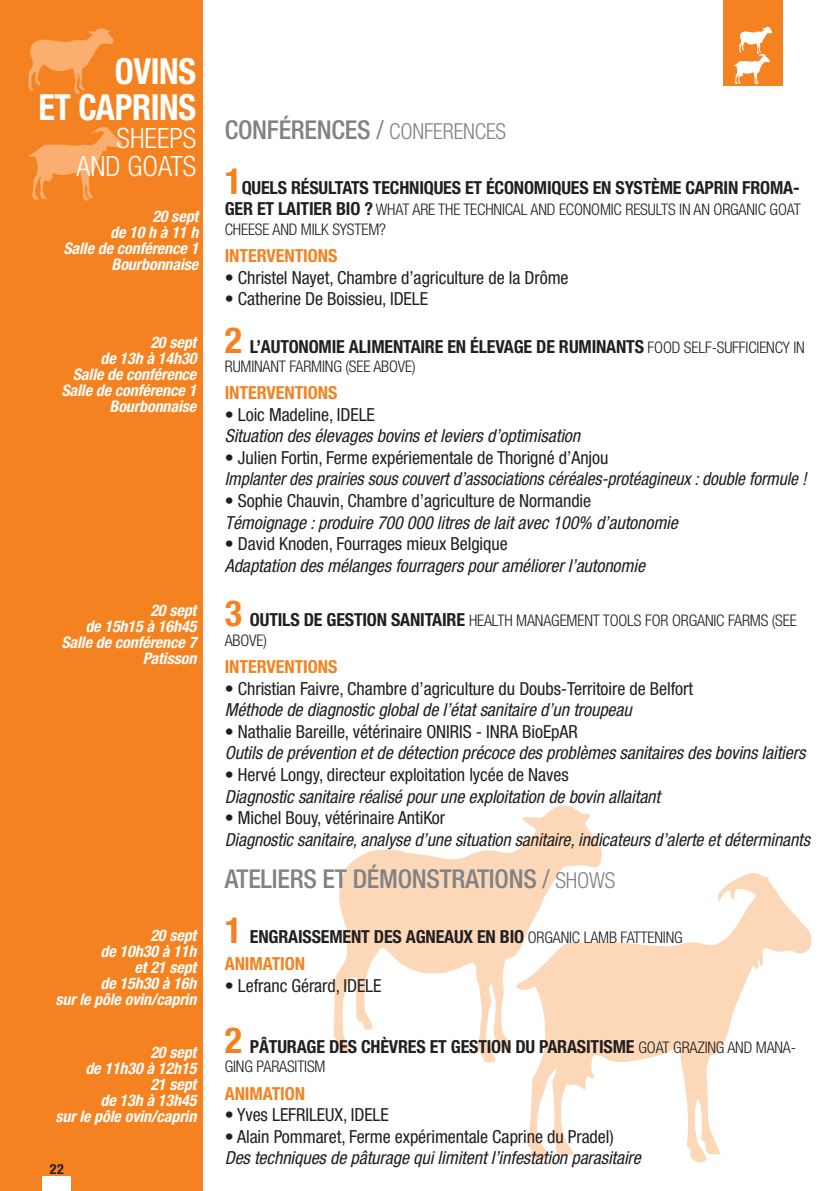
<style>
.page{position:relative;width:840px;height:1191px;background:#fff}
.page>*{position:absolute;margin:0;border:0;box-sizing:border-box;transform-origin:0 0}
.t1{font:700 condensed 36px/36px "Helvetica Neue";letter-spacing:-.01em;color:#fff;text-align:right;scale:.95 1}
.t2{font:300 condensed 28px "Helvetica Neue";color:#fff}
.t3{font:500 condensed 26px "Helvetica Neue";letter-spacing:-.01em;color:#808285}
.t4{font:italic condensed 18px "Helvetica Neue";letter-spacing:-.005em;color:#231f20}
.t5{font:condensed 18px "Helvetica Neue";letter-spacing:-.005em;color:#231f20}
.t6{font:700 condensed 18px "Helvetica Neue";letter-spacing:-.01em;color:#231f20}
.t7{font:700 condensed 18px "Helvetica Neue";letter-spacing:-.005em;color:#f58220}
.t8{font:italic 700 condensed 16px/16px "Helvetica Neue";letter-spacing:-.005em;color:#fff;text-align:right}
.t9{font:300 condensed 16px "Helvetica Neue";color:#231f20}
.t10{font:700 condensed 14px "Helvetica Neue";color:#231f20}
.s1{font-weight:400}
.s2{font-weight:300;font-size:22px}
.s3{font-size:36px;color:#f58220}
.s4{font-weight:700;font-size:18px}
.s5{font-weight:300;font-size:16px}
</style>
<div class="page">
<svg style="left:527px;top:873px;width:285px;height:290px"></svg>
<svg style="left:333px;top:805px;width:269px;height:257px;fill:#fcd9bc"></svg>
<div style="left:0;top:0;width:203px;height:1191px;background:#f58220"></div>
<div style="left:722px;top:0;width:60px;height:85px;background:#f58220"></div>
<svg style="left:28px;top:127px;width:94px;height:74px"></svg>
<svg style="left:28px;top:28px;width:86px;height:66px"></svg>
<svg style="left:733px;top:27px;width:38px;height:57px"></svg>
<div style="left:43px;top:1176px;width:28px;height:15px;background:#fff"></div>
<h1 class="t1" style="left:38px;top:52px;width:168px">OVINS<br>ET CAPRINS</h1>
<h2 class="t2" style="left:116px;top:122px;width:15px">SHEEPS</h2>
<h2 class="t2" style="left:76px;top:150px;width:16px">AND</h2>
<h2 class="t2" style="left:127px;top:150px;width:15px">GOATS</h2>
<p class="t8" style="left:63px;top:208px;width:136px">20 sept<br>de 10 h à 11 h<br>Salle de conférence 1<br>Bourbonnaise</p>
<p class="t8" style="left:61px;top:334px;width:136px">20 sept<br>de 13h à 14h30<br>Salle de conférence<br>Salle de conférence 1<br>Bourbonnaise</p>
<p class="t8" style="left:61px;top:602px;width:136px">20 sept<br>de 15h15 à 16h45<br>Salle de conférence 7<br>Patisson</p>
<p class="t8" style="left:55px;top:927px;width:142px">20 sept<br>de 10h30 à 11h<br>et 21 sept<br>de 15h30 à 16h<br>sur le pôle ovin/caprin</p>
<p class="t8" style="left:55px;top:1044px;width:142px">20 sept<br>de 11h30 à 12h15<br>21 sept<br>de 13h à 13h45<br>sur le pôle ovin/caprin</p>
<p class="t10" style="left:50px;top:1160px;width:15px">22</p>
<h3 class="t3" style="left:225px;top:115px;width:176px">CONFÉRENCES <span class="s1">/</span> <span class="s2">CONFERENCES</span></h3>
<p class="t6" style="left:225px;top:177px;width:576px"><span class="s3">1</span>QUELS RÉSULTATS TECHNIQUES ET ÉCONOMIQUES EN SYSTÈME CAPRIN FROMA-</p>
<p class="t9" style="left:225px;top:201px;width:247px"><span class="s4">GER ET LAITIER BIO ?</span> WHAT ARE THE TECHNICAL</p>
<p class="t9" style="left:530px;top:201px;width:10px">AND</p>
<p class="t9" style="left:558px;top:201px;width:9px">ECONOMIC</p>
<p class="t9" style="left:625px;top:201px;width:8px">RESULTS</p>
<p class="t9" style="left:679px;top:201px;width:43px">INANORGANIC</p>
<p class="t9" style="left:769px;top:201px;width:9px">GOAT</p>
<p class="t9" style="left:225px;top:220px;width:9px">CHEESE</p>
<p class="t9" style="left:272px;top:220px;width:10px">AND</p>
<p class="t9" style="left:301px;top:220px;width:8px">MILK</p>
<p class="t9" style="left:332px;top:220px;width:24px">SYSTEM</p>
<p class="t9" style="left:379px;top:220px;width:8px">?</p>
<p class="t7" style="left:225px;top:245px;width:114px">INTERVENTIONS</p>
<p class="t5" style="left:225px;top:267px;width:345px">• Christel Nayet, Chambre d’agriculture de la Drôme</p>
<p class="t5" style="left:225px;top:288px;width:205px">• Catherine De Boissieu, IDELE</p>
<p class="t6" style="left:225px;top:335px;width:439px"><span class="s3">2</span> L’AUTONOMIE ALIMENTAIRE EN ÉLEVAGE DE RUMINANTS <span class="s5">FOOD</span></p>
<p class="t9" style="left:683px;top:338px;width:8px">SELF</p>
<p class="t9" style="left:711px;top:338px;width:13px">-SUFFICIENC</p>
<p class="t9" style="left:782px;top:338px;width:17px">Y IN</p>
<p class="t9" style="left:224px;top:357px;width:9px">RUMINANT</p>
<p class="t9" style="left:289px;top:357px;width:9px">FARMING</p>
<p class="t9" style="left:345px;top:357px;width:37px">(SEE ABOVE</p>
<p class="t9" style="left:412px;top:357px;width:5px">)</p>
<p class="t7" style="left:225px;top:382px;width:114px">INTERVENTIONS</p>
<p class="t5" style="left:225px;top:404px;width:152px">• Loic Madeline, IDELE</p>
<p class="t4" style="left:225px;top:425px;width:357px">Situation des élevages bovins et leviers d’optimisation</p>
<p class="t5" style="left:225px;top:447px;width:385px">• Julien Fortin, Ferme expériementale de Thorigné d’Anjou</p>
<p class="t4" style="left:225px;top:469px;width:583px">Implanter des prairies sous couvert d’associations céréales-protéagineux : double formule !</p>
<p class="t5" style="left:225px;top:490px;width:368px">• Sophie Chauvin, Chambre d’agriculture de Normandie</p>
<p class="t4" style="left:225px;top:512px;width:454px">Témoignage : produire 700 000 litres de lait avec 100% d’autonomie</p>
<p class="t5" style="left:225px;top:533px;width:284px">• David Knoden, Fourrages mieux Belgique</p>
<p class="t4" style="left:225px;top:555px;width:421px">Adaptation des mélanges fourragers pour améliorer l’autonomie</p>
<p class="t6" style="left:225px;top:609px;width:260px"><span class="s3">3</span> OUTILS DE GESTION SANITAIRE <span class="s5">HEALTH</span></p>
<p class="t9" style="left:516px;top:611px;width:10px">MANAGEMENT</p>
<p class="t9" style="left:602px;top:611px;width:9px">TOOLS</p>
<p class="t9" style="left:644px;top:611px;width:36px">FOR ORGANIC</p>
<p class="t9" style="left:727px;top:611px;width:9px">FARMS</p>
<p class="t9" style="left:771px;top:611px;width:12px">(SEE</p>
<p class="t9" style="left:225px;top:631px;width:9px">ABOVE</p>
<p class="t9" style="left:263px;top:631px;width:5px">)</p>
<p class="t7" style="left:225px;top:655px;width:114px">INTERVENTIONS</p>
<p class="t5" style="left:225px;top:678px;width:469px">• Christian Faivre, Chambre d’agriculture du Doubs-Territoire de Belfort</p>
<p class="t4" style="left:225px;top:699px;width:408px">Méthode de diagnostic global de l’état sanitaire d’un troupeau</p>
<p class="t5" style="left:225px;top:721px;width:354px">• Nathalie Bareille, vétérinaire ONIRIS - INRA BioEpAR</p>
<p class="t4" style="left:225px;top:742px;width:581px">Outils de prévention et de détection précoce des problèmes sanitaires des bovins laitiers</p>
<p class="t5" style="left:225px;top:764px;width:345px">• Hervé Longy, directeur exploitation lycée de Naves</p>
<p class="t4" style="left:225px;top:786px;width:436px">Diagnostic sanitaire réalisé pour une exploitation de bovin allaitant</p>
<p class="t5" style="left:225px;top:807px;width:222px">• Michel Bouy, vétérinaire AntiKor</p>
<p class="t4" style="left:225px;top:829px;width:586px">Diagnostic sanitaire, analyse d’une situation sanitaire, indicateurs d’alerte et déterminants</p>
<h3 class="t3" style="left:225px;top:863px;width:344px">ATELIERS ET DÉMONSTRATIONS <span class="s1">/</span> <span class="s2">SHOWS</span></h3>
<p class="t6" style="left:225px;top:925px;width:320px"><span class="s3">1</span> ENGRAISSEMENT DES AGNEAUX EN BIO <span class="s5">ORGANIC</span></p>
<p class="t9" style="left:583px;top:928px;width:9px">LAMB</p>
<p class="t9" style="left:620px;top:928px;width:8px">FATTENING</p>
<p class="t7" style="left:225px;top:953px;width:82px">ANIMATION</p>
<p class="t5" style="left:225px;top:975px;width:158px">• Lefranc Gérard, IDELE</p>
<p class="t6" style="left:225px;top:1035px;width:512px"><span class="s3">2</span> PÂTURAGE DES CHÈVRES ET GESTION DU PARASITISME <span class="s5">GOAT GRAZING AND</span></p>
<p class="t9" style="left:755px;top:1038px;width:10px">MANA</p>
<p class="t9" style="left:790px;top:1038px;width:7px">-</p>
<p class="t9" style="left:224px;top:1057px;width:8px">GING</p>
<p class="t9" style="left:256px;top:1057px;width:8px">PARASITISM</p>
<p class="t7" style="left:225px;top:1082px;width:82px">ANIMATION</p>
<p class="t5" style="left:225px;top:1104px;width:165px">• Yves LEFRILEUX, IDELE</p>
<p class="t5" style="left:225px;top:1126px;width:390px">• Alain Pommaret, Ferme expérimentale Caprine du Pradel)</p>
<p class="t4" style="left:225px;top:1147px;width:417px">Des techniques de pâturage qui limitent l’infestation parasitaire</p>
</div>
